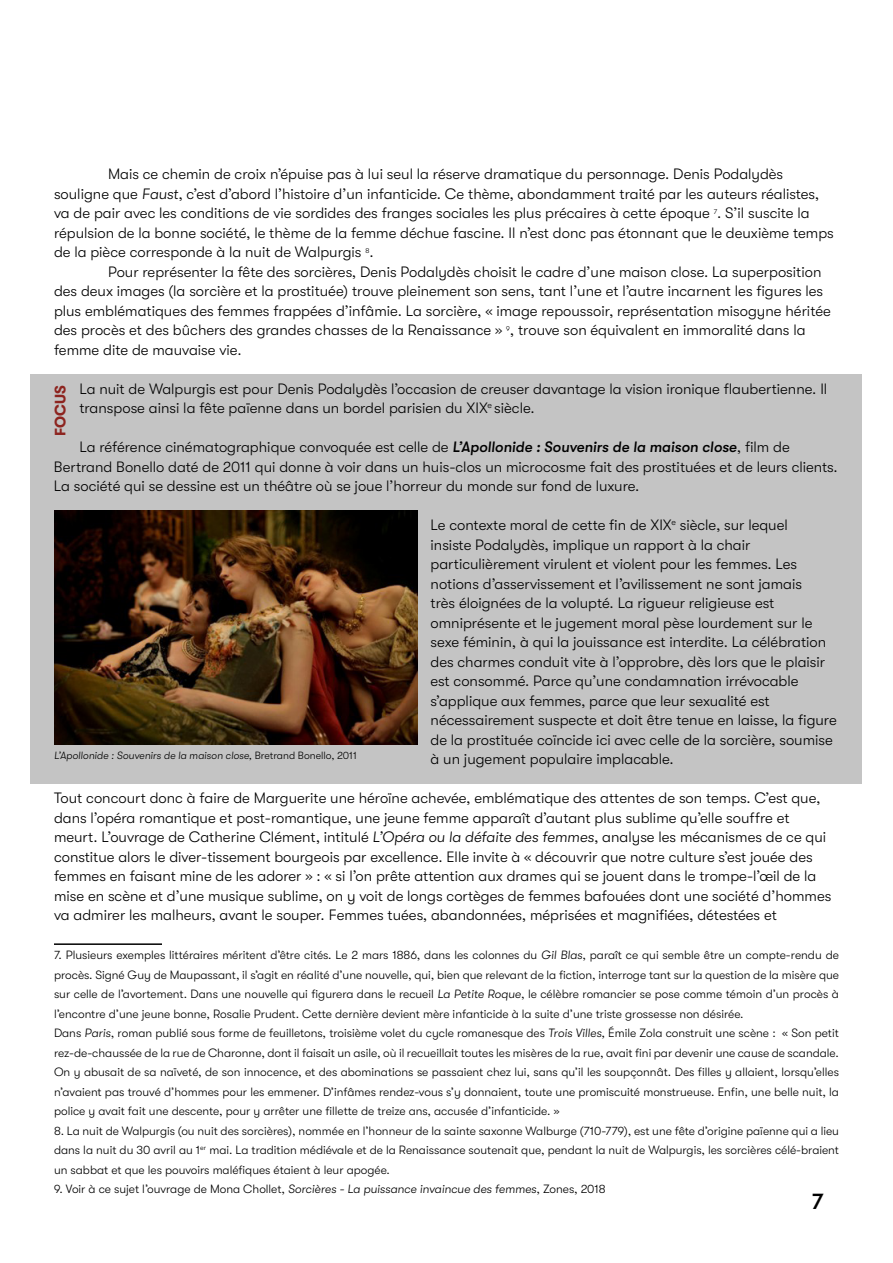
<style>
.page{position:relative;width:893px;height:1263px;background:#fff}
.page>*{position:absolute;margin:0;border:0;box-sizing:border-box;transform-origin:0 0}
.t1{font:500 22.5px "GT Walsheim";color:#000}
.t2{font:300 15px/19.5px "GT Walsheim";color:#000}
.t3{font:700 15px "GT Walsheim";color:#8d241f}
.t4{font:300 12px/19.5px "GT Walsheim";color:#000}
.t5{font:italic 300 10.5px "GT Walsheim";color:#000}
.s1{font-style:italic}
.s2{font-weight:500;font-style:italic}
.s3{font-style:normal}
</style>
<div class="page">
<div style="left:31px;top:374px;width:831px;height:410px;background:#c4c4c4"></div>
<hr style="left:54px;top:943px;width:108px;height:2px;background:#000">
<img style="left:54px;top:511px;width:364px;height:233px">
<p class="t2" style="left:54px;top:164px;width:781px;text-indent:54px">Mais ce chemin de croix n’épuise pas à lui seul la réserve dramatique du personnage. Denis Podalydès souligne que <span class="s1">Faust</span>, c’est d’abord l’histoire d’un infanticide. Ce thème, abondamment traité par les auteurs réalistes, va de pair avec les conditions de vie sordides des franges sociales les plus précaires à cette époque <sup>7</sup>. S’il suscite la répulsion de la bonne société, le thème de la femme déchue fascine. Il n’est donc pas étonnant que le deuxième temps de la pièce corresponde à la nuit de Walpurgis <sup>8</sup>.</p>
<p class="t2" style="left:54px;top:262px;width:778px;text-indent:54px">Pour représenter la fête des sorcières, Denis Podalydès choisit le cadre d’une maison close. La superposition des deux images (la sorcière et la prostituée) trouve pleinement son sens, tant l’une et l’autre incarnent les figures les plus emblématiques des femmes frappées d’infâmie. La sorcière, « image repoussoir, représentation misogyne héritée des procès et des bûchers des grandes chasses de la Renaissance » <sup>9</sup>, trouve son équivalent en immoralité dans la femme dite de mauvaise vie.</p>
<p class="t2" style="left:79px;top:379px;width:749px">La nuit de Walpurgis est pour Denis Podalydès l’occasion de creuser davantage la vision ironique flaubertienne. Il transpose ainsi la fête païenne dans un bordel parisien du XIX<sup>e</sup> siècle.</p>
<p class="t2" style="left:54px;top:437px;width:785px;text-indent:25px">La référence cinématographique convoquée est celle de <span class="s2">L’Apollonide : Souvenirs de la maison close</span>, film de<br>Bertrand Bonello daté de 2011 qui donne à voir dans un huis-clos un microcosme fait des prostituées et de leurs clients.<br>La société qui se dessine est un théâtre où se joue l’horreur du monde sur fond de luxure.</p>
<p class="t2" style="left:431px;top:515px;width:408px">Le contexte moral de cette fin de XIX<sup>e</sup> siècle, sur lequel<br>insiste Podalydès, implique un rapport à la chair particulièrement virulent et violent pour les femmes. Les notions d’asservissement et l’avilissement ne sont jamais<br>très éloignées de la volupté. La rigueur religieuse est omniprésente et le jugement moral pèse lourdement sur le sexe féminin, à qui la jouissance est interdite. La célébration des charmes conduit vite à l’opprobre, dès lors que le plaisir est consommé. Parce qu’une condamnation irrévocable s’applique aux femmes, parce que leur sexualité est nécessairement suspecte et doit être tenue en laisse, la figure de la prostituée coïncide ici avec celle de la sorcière, soumise à un jugement populaire implacable.</p>
<p class="t2" style="left:54px;top:788px;width:779px">Tout concourt donc à faire de Marguerite une héroïne achevée, emblématique des attentes de son temps. C’est que, dans l’opéra romantique et post-romantique, une jeune femme apparaît d’autant plus sublime qu’elle souffre et meurt. L’ouvrage de Catherine Clément, intitulé <span class="s1">L’Opéra ou la défaite des femmes</span>, analyse les mécanismes de ce qui constitue alors le diver-tissement bourgeois par excellence. Elle invite à « découvrir que notre culture s’est jouée des femmes en faisant mine de les adorer » : « si l’on prête attention aux drames qui se jouent dans le trompe-l’œil de la mise en scène et d’une musique sublime, on y voit de longs cortèges de femmes bafouées dont une société d’hommes va admirer les malheurs, avant le souper. Femmes tuées, abandonnées, méprisées et magnifiées, détestées et</p>
<p class="t4" style="left:54px;top:945px;width:786px">7. Plusieurs exemples littéraires méritent d’être cités. Le 2 mars 1886, dans les colonnes du <span class="s1">Gil Blas</span>, paraît ce qui semble être un compte-rendu de procès. Signé Guy de Maupassant, il s’agit en réalité d’une nouvelle, qui, bien que relevant de la fiction, interroge tant sur la question de la misère que sur celle de l’avortement. Dans une nouvelle qui figurera dans le recueil <span class="s1">La Petite Roque</span>, le célèbre romancier se pose comme témoin d’un procès à l’encontre d’une jeune bonne, Rosalie Prudent. Cette dernière devient mère infanticide à la suite d’une triste grossesse non désirée.<br>Dans <span class="s1">Paris</span>, roman publié sous forme de feuilletons, troisième volet du cycle romanesque des <span class="s1">Trois Villes,</span> Émile Zola construit une scène : « Son petit rez-de-chaussée de la rue de Charonne, dont il faisait un asile, où il recueillait toutes les misères de la rue, avait fini par devenir une cause de scandale.<br>On y abusait de sa naïveté, de son innocence, et des abominations se passaient chez lui, sans qu’il les soupçonnât. Des filles y allaient, lorsqu’elles n’avaient pas trouvé d’hommes pour les emmener. D’infâmes rendez-vous s’y donnaient, toute une promiscuité monstrueuse. Enfin, une belle nuit, la police y avait fait une descente, pour y arrêter une fillette de treize ans, accusée d’infanticide. »</p>
<p class="t4" style="left:54px;top:1121px;width:787px;text-align:justify">8. La nuit de Walpurgis (ou nuit des sorcières), nommée en l’honneur de la sainte saxonne Walburge (710-779), est une fête d’origine païenne qui a lieu dans la nuit du 30 avril au 1<sup>er</sup> mai. La tradition médiévale et de la Renaissance soutenait que, pendant la nuit de Walpurgis, les sorcières célé-braient un sabbat et que les pouvoirs maléfiques étaient à leur apogée.</p>
<p class="t4" style="left:54px;top:1179px;width:553px">9. Voir à ce sujet l’ouvrage de Mona Chollet, <span class="s1">Sorcières - La puissance invaincue des femmes</span>, Zones, 2018</p>
<p class="t3" style="left:52px;top:436px;width:52px;rotate:-90deg">FOCUS</p>
<p class="t5" style="left:54px;top:750px;width:304px">L’Apollonide : Souvenirs de la maison close, <span class="s3">Bretrand Bonello, 2011</span></p>
<h1 class="t1" style="left:812px;top:1188px;width:13px">7</h1>
</div>
